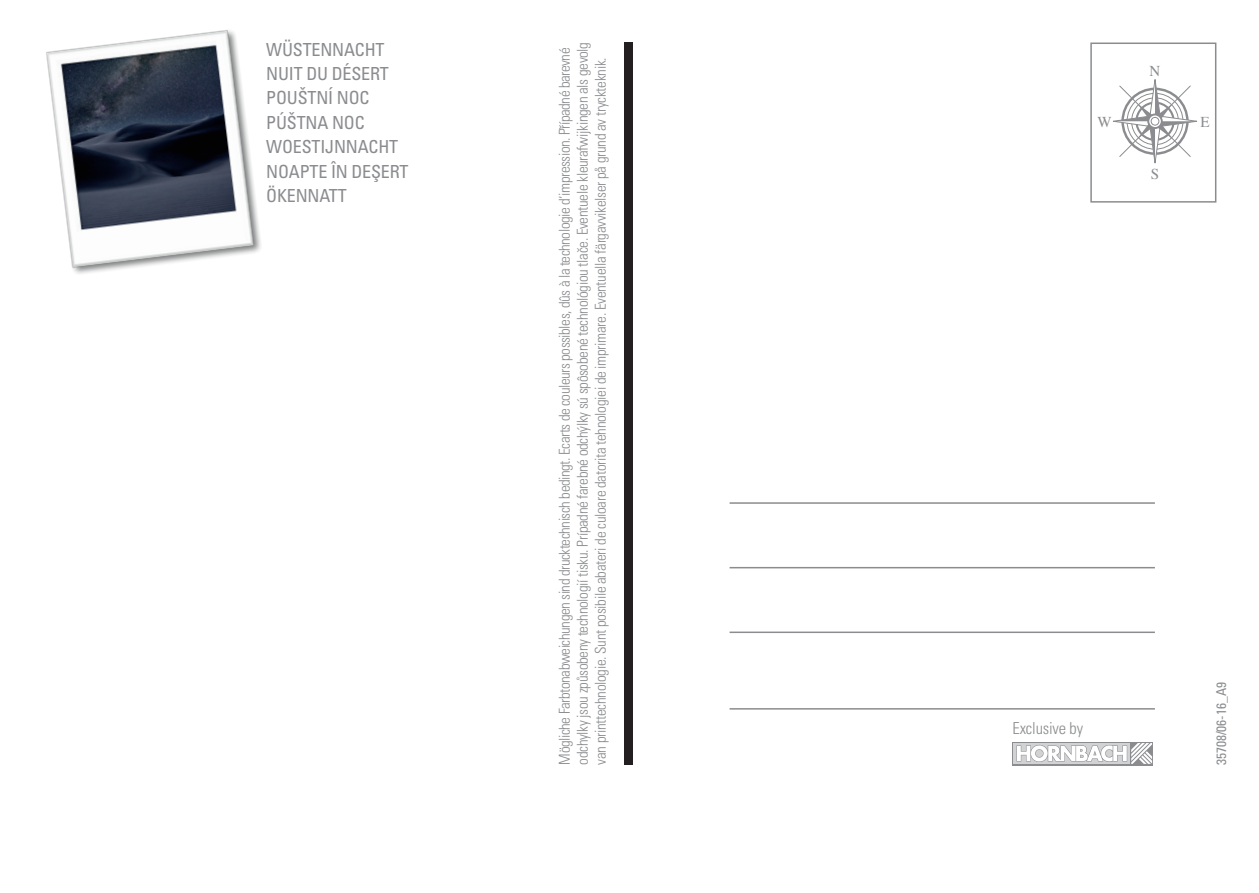
<style>
.page{position:relative;width:1259px;height:893px;background:#fff}
.page>*{position:absolute;margin:0;border:0;box-sizing:border-box;transform-origin:0 0}
.t1{font:condensed 18px/24.3px "Univers LT Pro";letter-spacing:-.01em;color:#8a8c8f}
.t2{font:300 condensed 16.5px "Univers LT Pro";letter-spacing:-.01em;color:#8a8c8f}
.t3{font:300 condensed 15px/18px "Univers LT Pro";letter-spacing:-.02em;color:#8a8c8f}
.t4{font:15px "Times";color:#8a8c8f}
.t5{font:condensed 13.5px "Univers LT Pro";color:#8a8c8f}
</style>
<div class="page">
<img style="left:46px;top:29px;width:215px;height:245px">
<div style="left:624px;top:43px;width:9px;height:722px;background:#231f20"></div>
<hr style="left:729px;top:502px;width:426px;height:2px;background:#8a8c8f">
<hr style="left:729px;top:567px;width:426px;height:1px;background:#8a8c8f">
<hr style="left:729px;top:632px;width:426px;height:1px;background:#8a8c8f">
<hr style="left:729px;top:708px;width:426px;height:2px;background:#8a8c8f">
<div style="left:1090px;top:43px;width:126px;height:160px;border:2px solid #8a8c8f"></div>
<svg style="left:1113px;top:79px;width:85px;height:85px"></svg>
<svg style="left:1147px;top:114px;width:15px;height:15px"></svg>
<svg style="left:1149px;top:115px;width:11px;height:12px"></svg>
<div style="left:1150px;top:117px;width:9px;height:8px;border:1px solid #8a8c8f;border-radius:50%"></div>
<div style="left:1012px;top:742px;width:141px;height:23px;background:#8a8c8f"></div>
<div style="left:1013px;top:743px;width:117px;height:21px;background:#d1d2d4"></div>
<svg style="left:1016px;top:743px;width:136px;height:21px"></svg>
<p class="t1" style="left:266px;top:37px;width:144px">WÜSTENNACHT<br>NUIT DU DÉSERT<br>POUŠTNÍ NOC<br>PÚŠTNA NOC<br>WOESTIJNNACHT<br>NOAPTE ÎN DEŞERT<br>ÖKENNATT</p>
<p class="t3" style="left:554px;top:765px;width:724px;rotate:-90deg">Mögliche Farbtonabweichungen sind drucktechnisch bedingt. Ecarts de couleurs possibles, dûs à la technologie d‘impression. Případné barevné odchylky jsou způsobeny technologií tisku. Prípadné farebné odchýlky sú spôsobené technológiou tlače. Eventuele kleurafwijkingen als gevolg van printtechnologie. Sunt posibile abateri de culoare datorita tehnologiei de imprimare. Eventuella färgavvikelser på grund av tryckteknik.</p>
<p class="t4" style="left:1149px;top:57px;width:12px">N</p>
<p class="t4" style="left:1097px;top:108px;width:16px">W</p>
<p class="t4" style="left:1200px;top:108px;width:11px">E</p>
<p class="t4" style="left:1150px;top:160px;width:10px">S</p>
<p class="t2" style="left:1012px;top:717px;width:72px">Exclusive by</p>
<p class="t5" style="left:1212px;top:765px;width:85px;rotate:-90deg">35708/06-16_A9</p>
</div>
